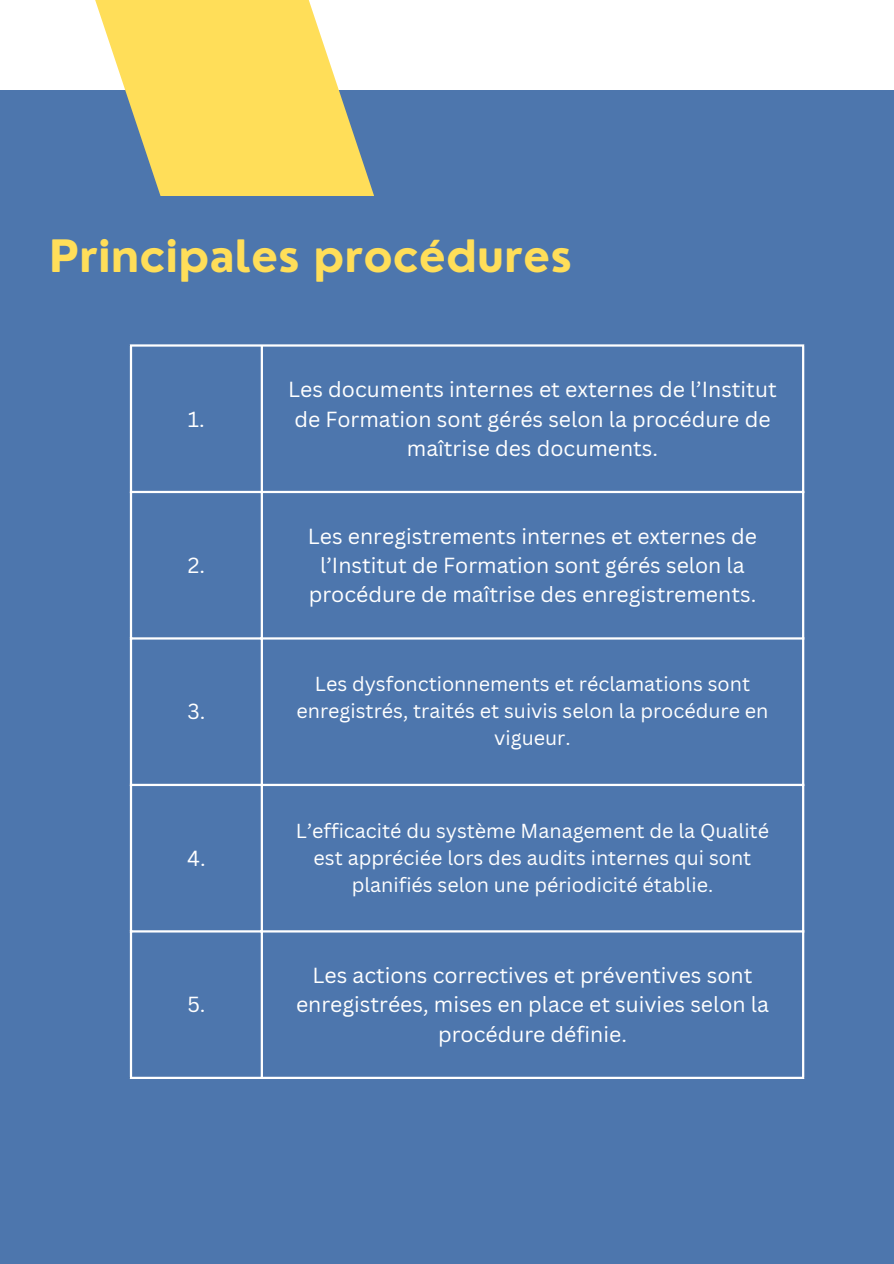
<style>
.page{position:relative;width:894px;height:1264px;background:#fff}
.page>*{position:absolute;margin:0;border:0;box-sizing:border-box;transform-origin:0 0}
.t1{font:700 43.5px "Nourd";color:#ffde59}
.t2{font:21.3px/29.2px "Canva Sans";color:#fff;text-align:center}
.t3{font:19.8px/27px "Canva Sans";color:#fff;text-align:center}
</style>
<div class="page">
<div style="left:0;top:0;width:893px;height:1263px;background:#4d76ad"></div>
<div style="left:0;top:0;width:893px;height:89px;background:#fff"></div>
<svg style="left:90px;top:0;width:284px;height:196px;fill:#ffde59"></svg>
<hr style="left:130px;top:346px;width:2px;height:730px;background:#fff">
<hr style="left:261px;top:346px;width:2px;height:730px;background:#fff">
<hr style="left:801px;top:346px;width:3px;height:730px;background:#fff">
<hr style="left:130px;top:344px;width:674px;height:2px;background:#fff">
<hr style="left:130px;top:491px;width:674px;height:2px;background:#fff">
<hr style="left:130px;top:637px;width:674px;height:2px;background:#fff">
<hr style="left:130px;top:783px;width:674px;height:3px;background:#fff">
<hr style="left:130px;top:930px;width:674px;height:2px;background:#fff">
<hr style="left:130px;top:1076px;width:674px;height:2px;background:#fff">
<h1 class="t1" style="left:49px;top:228px;width:524px">Principales procédures</h1>
<p class="t2" style="left:188px;top:403px;width:18px">1.</p>
<p class="t2" style="left:188px;top:550px;width:19px">2.</p>
<p class="t2" style="left:187px;top:696px;width:19px">3.</p>
<p class="t2" style="left:187px;top:843px;width:20px">4.</p>
<p class="t2" style="left:187px;top:989px;width:20px">5.</p>
<p class="t2" style="left:288px;top:374px;width:490px">Les documents internes et externes de l’Institut de Formation sont gérés selon la procédure de maîtrise des documents.</p>
<p class="t2" style="left:308px;top:521px;width:450px">Les enregistrements internes et externes de l’Institut de Formation sont gérés selon la procédure de maîtrise des enregistrements.</p>
<p class="t3" style="left:296px;top:670px;width:473px">Les dysfonctionnements et réclamations sont enregistrés, traités et suivis selon la procédure en vigueur.</p>
<p class="t3" style="left:296px;top:816px;width:474px">L’efficacité du système Management de la Qualité est appréciée lors des audits internes qui sont planifiés selon une périodicité établie.</p>
<p class="t2" style="left:296px;top:960px;width:474px">Les actions correctives et préventives sont enregistrées, mises en place et suivies selon la procédure définie.</p>
</div>
